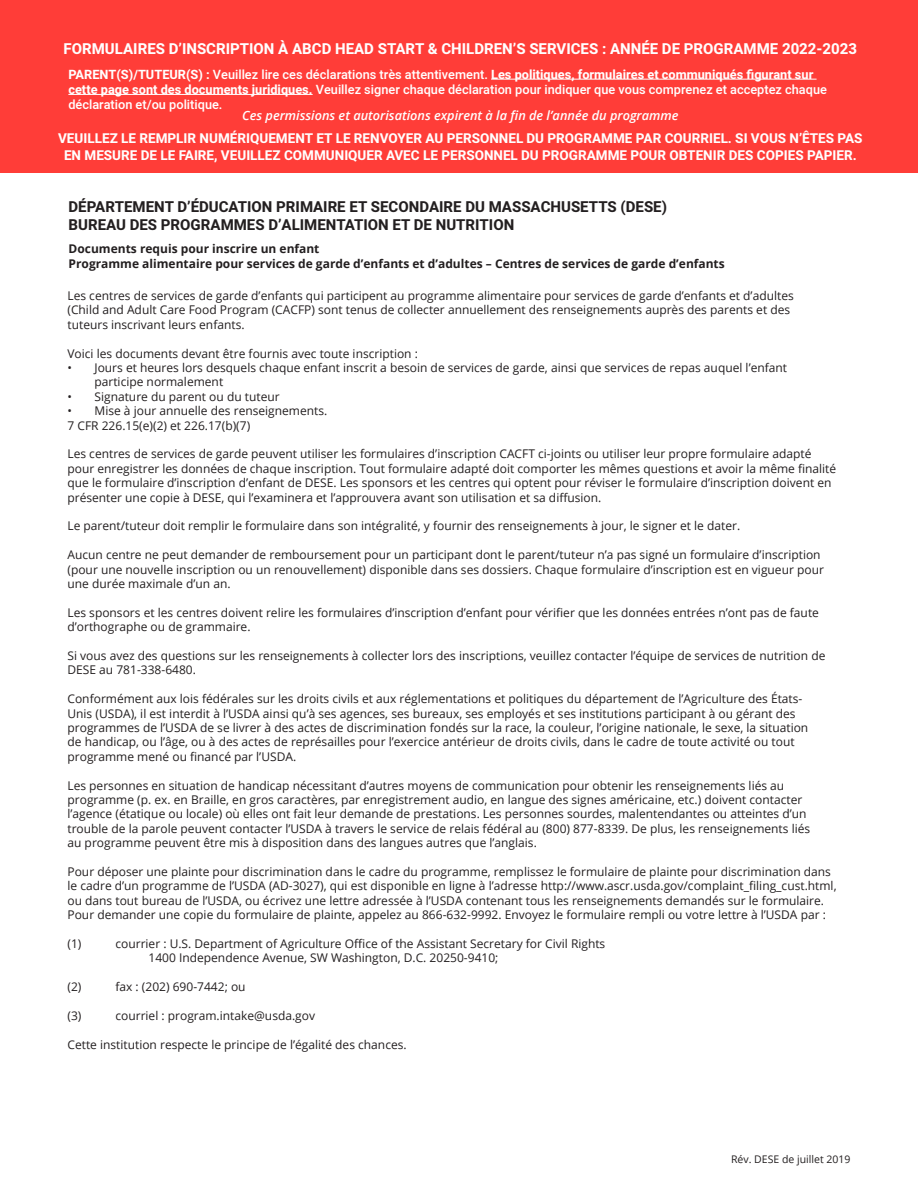
<style>
.page{position:relative;width:918px;height:1188px;background:#fff}
.page>*{position:absolute;margin:0;border:0;box-sizing:border-box;transform-origin:0 0}
.t1{font:700 15px "Heebo";color:#231f20}
.t2{font:700 15px "Heebo";color:#fff}
.t3{font:700 13.5px/16.2px "Heebo";color:#fff;text-align:center}
.t4{font:500 12.75px/15.3px "Heebo";color:#fff}
.t5{font:italic 600 12.75px "Open Sans";color:#fff}
.t6{font:12px/14.4px "Open Sans";color:#231f20}
.t7{font:700 12px "Open Sans";color:#231f20}
.t8{font:10.5px "Open Sans";color:#231f20}
.s1{font-weight:700}
</style>
<div class="page">
<div style="left:0;top:0;width:918px;height:172px;background:#ff3d38"></div>
<hr style="left:491px;top:79px;width:326px;height:1px;background:#fff">
<hr style="left:68px;top:94px;width:245px;height:1px;background:#fff">
<p class="t2" style="left:64px;top:39px;width:795px">FORMULAIRES D’INSCRIPTION À ABCD HEAD START &amp; CHILDREN’S SERVICES : ANNÉE DE PROGRAMME 2022-2023</p>
<p class="t4" style="left:68px;top:67px;width:760px"><span class="s1">PARENT(S)/TUTEUR(S) :</span> Veuillez lire ces déclarations très attentivement. <span class="s1">Les politiques, formulaires et communiqués figurant sur cette page sont des documents juridiques.</span> Veuillez signer chaque déclaration pour indiquer que vous comprenez et acceptez chaque déclaration et/ou politique.</p>
<p class="t5" style="left:242px;top:106px;width:438px">Ces permissions et autorisations expirent à la fin de l’année du programme</p>
<p class="t3" style="left:58px;top:131px;width:806px">VEUILLEZ LE REMPLIR NUMÉRIQUEMENT ET LE RENVOYER AU PERSONNEL DU PROGRAMME PAR COURRIEL. SI VOUS N’ÊTES PAS<br>EN MESURE DE LE FAIRE, VEUILLEZ COMMUNIQUER AVEC LE PERSONNEL DU PROGRAMME POUR OBTENIR DES COPIES PAPIER.</p>
<p class="t1" style="left:69px;top:196px;width:600px">DÉPARTEMENT D’ÉDUCATION PRIMAIRE ET SECONDAIRE DU MASSACHUSETTS (DESE)</p>
<p class="t1" style="left:69px;top:214px;width:447px">BUREAU DES PROGRAMMES D’ALIMENTATION ET DE NUTRITION</p>
<p class="t7" style="left:69px;top:240px;width:252px">Documents requis pour inscrire un enfant</p>
<p class="t7" style="left:69px;top:255px;width:658px">Programme alimentaire pour services de garde d’enfants et d’adultes – Centres de services de garde d’enfants</p>
<p class="t6" style="left:68px;top:288px;width:728px">Les centres de services de garde d’enfants qui participent au programme alimentaire pour services de garde d’enfants et d’adultes (Child and Adult Care Food Program (CACFP) sont tenus de collecter annuellement des renseignements auprès des parents et des tuteurs inscrivant leurs enfants.</p>
<p class="t6" style="left:68px;top:346px;width:352px">Voici les documents devant être fournis avec toute inscription :</p>
<p class="t6" style="left:94px;top:360px;width:694px;text-indent:-27px">• Jours et heures lors desquels chaque enfant inscrit a besoin de services de garde, ainsi que services de repas auquel l’enfant participe normalement</p>
<p class="t6" style="left:68px;top:389px;width:214px">• Signature du parent ou du tuteur</p>
<p class="t6" style="left:68px;top:403px;width:261px">• Mise à jour annuelle des renseignements.</p>
<p class="t6" style="left:68px;top:418px;width:184px">7 CFR 226.15(e)(2) et 226.17(b)(7)</p>
<p class="t6" style="left:68px;top:447px;width:770px">Les centres de services de garde peuvent utiliser les formulaires d’inscription CACFT ci-joints ou utiliser leur propre formulaire adapté pour enregistrer les données de chaque inscription. Tout formulaire adapté doit comporter les mêmes questions et avoir la même finalité que le formulaire d’inscription d’enfant de DESE. Les sponsors et les centres qui optent pour réviser le formulaire d’inscription doivent en présenter une copie à DESE, qui l’examinera et l’approuvera avant son utilisation et sa diffusion.</p>
<p class="t6" style="left:68px;top:519px;width:674px">Le parent/tuteur doit remplir le formulaire dans son intégralité, y fournir des renseignements à jour, le signer et le dater.</p>
<p class="t6" style="left:68px;top:547px;width:758px">Aucun centre ne peut demander de remboursement pour un participant dont le parent/tuteur n’a pas signé un formulaire d’inscription (pour une nouvelle inscription ou un renouvellement) disponible dans ses dossiers. Chaque formulaire d’inscription est en vigueur pour une durée maximale d’un an.</p>
<p class="t6" style="left:68px;top:605px;width:753px">Les sponsors et les centres doivent relire les formulaires d’inscription d’enfant pour vérifier que les données entrées n’ont pas de faute d’orthographe ou de grammaire.</p>
<p class="t6" style="left:68px;top:648px;width:759px">Si vous avez des questions sur les renseignements à collecter lors des inscriptions, veuillez contacter l’équipe de services de nutrition de<br>DESE au 781-338-6480.</p>
<p class="t6" style="left:68px;top:691px;width:742px">Conformément aux lois fédérales sur les droits civils et aux réglementations et politiques du département de l’Agriculture des États-Unis (USDA), il est interdit à l’USDA ainsi qu’à ses agences, ses bureaux, ses employés et ses institutions participant à ou gérant des programmes de l’USDA de se livrer à des actes de discrimination fondés sur la race, la couleur, l’origine nationale, le sexe, la situation de handicap, ou l’âge, ou à des actes de représailles pour l’exercice antérieur de droits civils, dans le cadre de toute activité ou tout programme mené ou financé par l’USDA.</p>
<p class="t6" style="left:68px;top:778px;width:744px">Les personnes en situation de handicap nécessitant d’autres moyens de communication pour obtenir les renseignements liés au programme (p. ex. en Braille, en gros caractères, par enregistrement audio, en langue des signes américaine, etc.) doivent contacter l’agence (étatique ou locale) où elles ont fait leur demande de prestations. Les personnes sourdes, malentendantes ou atteintes d’un trouble de la parole peuvent contacter l’USDA à travers le service de relais fédéral au (800) 877-8339. De plus, les renseignements liés au programme peuvent être mis à disposition dans des langues autres que l’anglais.</p>
<p class="t6" style="left:68px;top:864px;width:771px">Pour déposer une plainte pour discrimination dans le cadre du programme, remplissez le formulaire de plainte pour discrimination dans le cadre d’un programme de l’USDA (AD-3027), qui est disponible en ligne à l’adresse http://www.ascr.usda.gov/complaint_filing_cust.html, ou dans tout bureau de l’USDA, ou écrivez une lettre adressée à l’USDA contenant tous les renseignements demandés sur le formulaire.<br>Pour demander une copie du formulaire de plainte, appelez au 866-632-9992. Envoyez le formulaire rempli ou votre lettre à l’USDA par :</p>
<p class="t6" style="left:68px;top:936px;width:15px">(1)</p>
<p class="t6" style="left:116px;top:936px;width:491px">courrier : U.S. Department of Agriculture Office of the Assistant Secretary for Civil Rights</p>
<p class="t6" style="left:148px;top:951px;width:351px">1400 Independence Avenue, SW Washington, D.C. 20250-9410;</p>
<p class="t6" style="left:68px;top:979px;width:15px">(2)</p>
<p class="t6" style="left:116px;top:979px;width:132px">fax : (202) 690-7442; ou</p>
<p class="t6" style="left:68px;top:1008px;width:15px">(3)</p>
<p class="t6" style="left:116px;top:1008px;width:201px">courriel : program.intake@usda.gov</p>
<p class="t6" style="left:68px;top:1037px;width:341px">Cette institution respecte le principe de l’égalité des chances.</p>
<p class="t8" style="left:731px;top:1152px;width:121px">Rév. DESE de juillet 2019</p>
</div>
